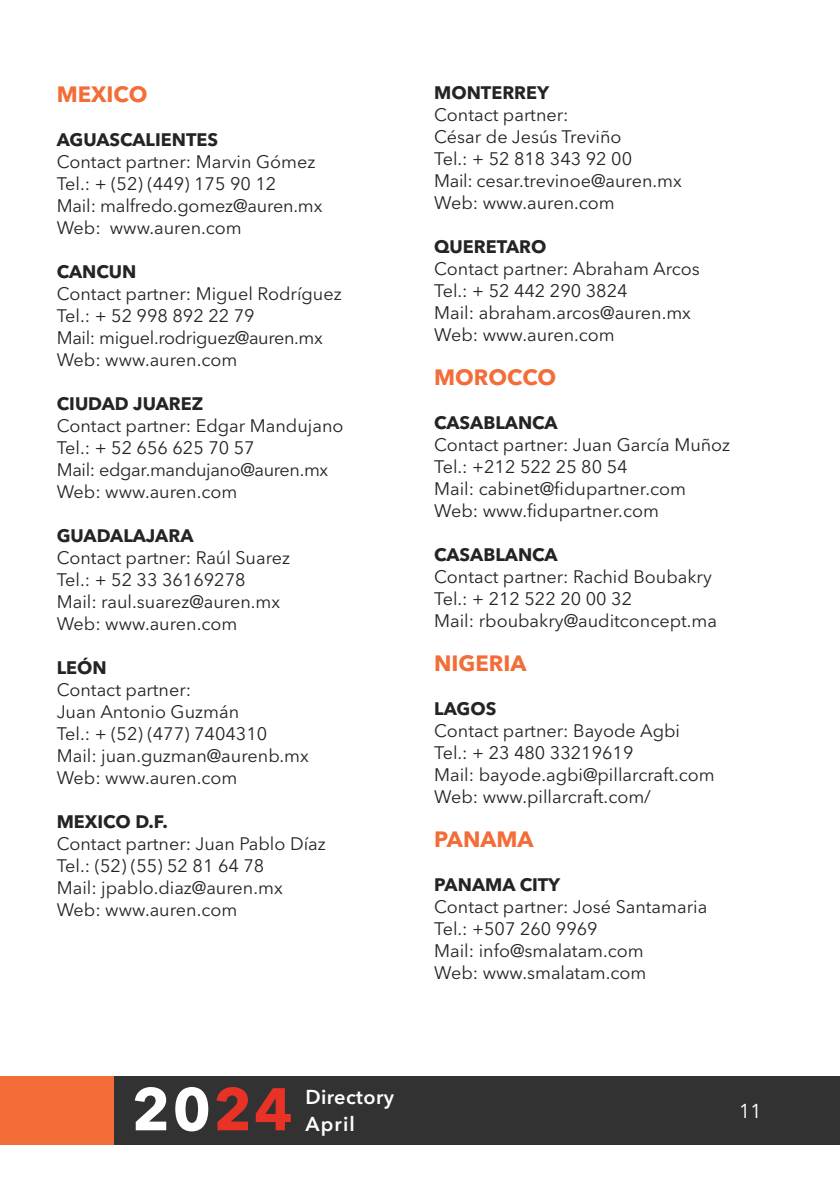
<style>
.page{position:relative;width:840px;height:1191px;background:#fff}
.page>*{position:absolute;margin:0;border:0;box-sizing:border-box;transform-origin:0 0}
.t1{font:700 59.6px "Avenir Next LT Pro";color:#fff}
.t2{font:700 22px "Avenir Next LT Pro";color:#f26d38}
.t3{font:600 20px/26.2px "Avenir Next LT Pro";letter-spacing:.02em;color:#fff}
.t4{font:20px "Avenir Next LT Pro";color:#fff}
.t5{font:18px/22px "Avenir Next LT Pro";color:#262324}
.t6{font:700 18px "Avenir Next LT Pro";color:#262324}
.s1{color:#e93226}
</style>
<div class="page">
<div style="left:109px;top:1076px;width:730px;height:68px;background:#333233"></div>
<div style="left:0;top:1076px;width:113px;height:68px;background:#f26d38"></div>
<p class="t2" style="left:57px;top:80px;width:92px">MEXICO</p>
<p class="t6" style="left:57px;top:128px;width:163px">AGUASCALIENTES</p>
<p class="t5" style="left:57px;top:150px;width:267px">Contact partner: Marvin Gómez<br>Tel.: + (52) (449) 175 90 12<br>Mail: malfredo.gomez@auren.mx<br>Web: www.auren.com</p>
<p class="t6" style="left:57px;top:260px;width:81px">CANCUN</p>
<p class="t5" style="left:57px;top:282px;width:286px">Contact partner: Miguel Rodríguez<br>Tel.: + 52 998 892 22 79<br>Mail: miguel.rodriguez@auren.mx<br>Web: www.auren.com</p>
<p class="t6" style="left:57px;top:392px;width:148px">CIUDAD JUAREZ</p>
<p class="t5" style="left:57px;top:414px;width:288px">Contact partner: Edgar Mandujano<br>Tel.: + 52 656 625 70 57<br>Mail: edgar.mandujano@auren.mx<br>Web: www.auren.com</p>
<p class="t6" style="left:57px;top:524px;width:138px">GUADALAJARA</p>
<p class="t5" style="left:57px;top:546px;width:235px">Contact partner: Raúl Suarez<br>Tel.: + 52 33 36169278<br>Mail: raul.suarez@auren.mx<br>Web: www.auren.com</p>
<p class="t6" style="left:57px;top:656px;width:51px">LEÓN</p>
<p class="t5" style="left:57px;top:678px;width:253px">Contact partner:<br>Juan Antonio Guzmán<br>Tel.: + (52) (477) 7404310<br>Mail: juan.guzman@aurenb.mx<br>Web: www.auren.com</p>
<p class="t6" style="left:57px;top:810px;width:113px">MEXICO D.F.</p>
<p class="t5" style="left:57px;top:832px;width:270px">Contact partner: Juan Pablo Díaz<br>Tel.: (52) (55) 52 81 64 78<br>Mail: jpablo.diaz@auren.mx<br>Web: www.auren.com</p>
<p class="t6" style="left:434px;top:81px;width:116px">MONTERREY</p>
<p class="t5" style="left:434px;top:103px;width:249px">Contact partner:<br>César de Jesús Treviño<br>Tel.: + 52 818 343 92 00<br>Mail: cesar.trevinoe@auren.mx<br>Web: www.auren.com</p>
<p class="t6" style="left:434px;top:235px;width:114px">QUERETARO</p>
<p class="t5" style="left:434px;top:257px;width:267px">Contact partner: Abraham Arcos<br>Tel.: + 52 442 290 3824<br>Mail: abraham.arcos@auren.mx<br>Web: www.auren.com</p>
<p class="t2" style="left:434px;top:363px;width:123px">MOROCCO</p>
<p class="t6" style="left:434px;top:411px;width:125px">CASABLANCA</p>
<p class="t5" style="left:434px;top:433px;width:297px">Contact partner: Juan García Muñoz<br>Tel.: +212 522 25 80 54<br>Mail: cabinet@fidupartner.com<br>Web: www.fidupartner.com</p>
<p class="t6" style="left:434px;top:543px;width:125px">CASABLANCA</p>
<p class="t5" style="left:434px;top:565px;width:284px">Contact partner: Rachid Boubakry<br>Tel.: + 212 522 20 00 32<br>Mail: rboubakry@auditconcept.ma</p>
<p class="t2" style="left:434px;top:649px;width:94px">NIGERIA</p>
<p class="t6" style="left:434px;top:697px;width:64px">LAGOS</p>
<p class="t5" style="left:434px;top:719px;width:282px">Contact partner: Bayode Agbi<br>Tel.: + 23 480 33219619<br>Mail: bayode.agbi@pillarcraft.com<br>Web: www.pillarcraft.com/</p>
<p class="t2" style="left:434px;top:825px;width:101px">PANAMA</p>
<p class="t6" style="left:434px;top:873px;width:127px">PANAMA CITY</p>
<p class="t5" style="left:434px;top:895px;width:274px">Contact partner: José Santamaria<br>Tel.: +507 260 9969<br>Mail: info@smalatam.com<br>Web: www.smalatam.com</p>
<h1 class="t1" style="left:132px;top:1072px;width:162px">20<span class="s1">24</span></h1>
<p class="t3" style="left:305px;top:1084px;width:90px">Directory<br>April</p>
<p class="t4" style="left:738px;top:1099px;width:25px">11</p>
</div>
